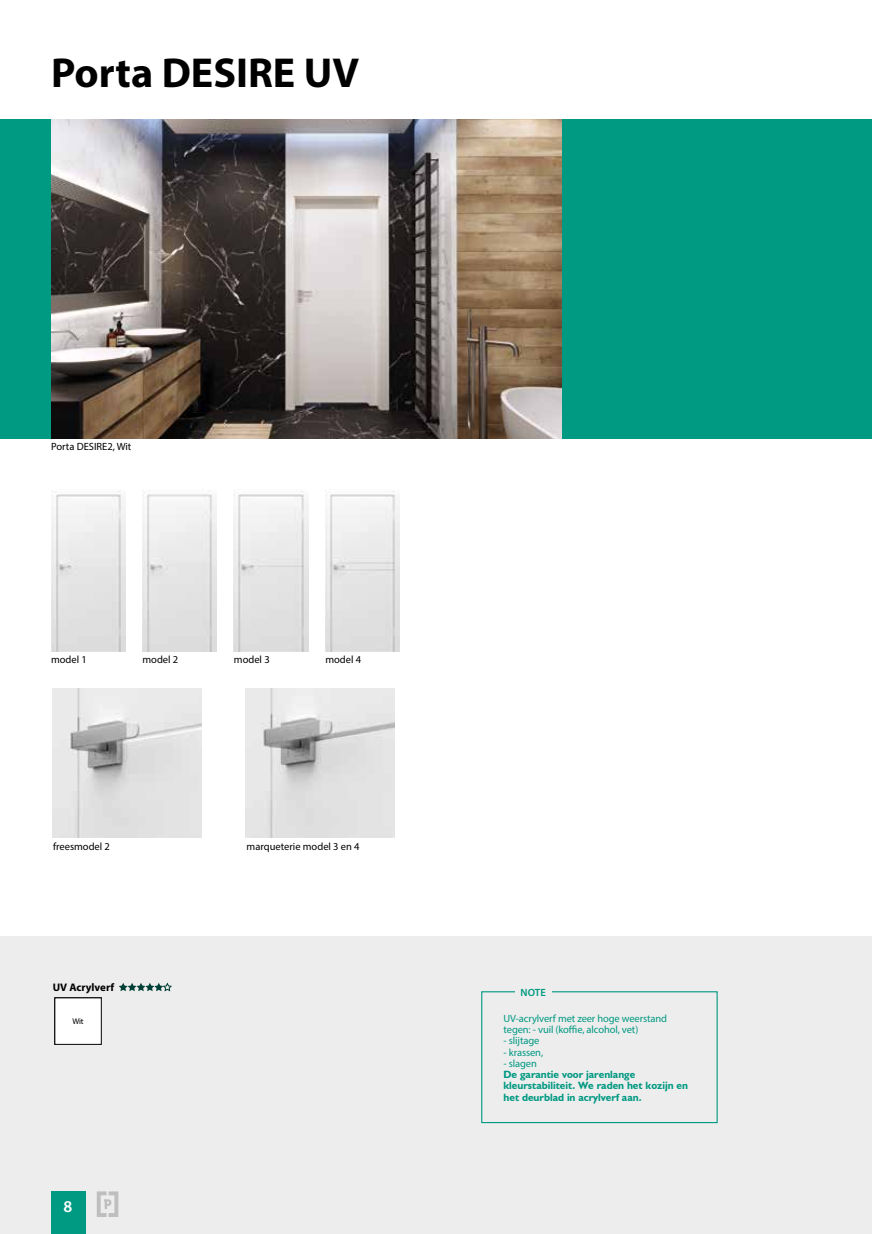
<style>
.page{position:relative;width:872px;height:1234px;background:#fff}
.page>*{position:absolute;margin:0;border:0;box-sizing:border-box;transform-origin:0 0}
.t1{font:700 42px "Myriad Pro";color:#000}
.t2{font:600 16.5px "Myriad Pro";color:#fff}
.t3{font:700 10.95px "Myriad Pro";color:#000}
.t4{font:10.5px/11.2px "Myriad Pro";letter-spacing:-.01em;color:#009982}
.t5{font:700 10.5px/11.2px "Humanist 521 BT";color:#009982}
.t6{font:10.5px "Myriad Pro";color:#000}
.t7{font:600 10.5px "Myriad Pro";color:#009982}
.t8{font:8.25px "Myriad Pro";color:#000}
</style>
<div class="page">
<div style="left:0;top:935px;width:872px;height:298px;background:#ededed"></div>
<div style="left:0;top:119px;width:872px;height:319px;background:#009982"></div>
<div style="left:51px;top:1191px;width:34px;height:42px;background:#009982"></div>
<svg style="left:97px;top:1191px;width:21px;height:25px"></svg>
<img style="left:51px;top:490px;width:74px;height:161px">
<img style="left:142px;top:489px;width:75px;height:162px">
<img style="left:234px;top:491px;width:74px;height:160px">
<img style="left:325px;top:490px;width:75px;height:161px">
<img style="left:51px;top:119px;width:510px;height:319px">
<img style="left:245px;top:688px;width:149px;height:149px">
<img style="left:53px;top:688px;width:148px;height:149px">
<svg style="left:119px;top:982px;width:53px;height:9px"></svg>
<div style="left:55px;top:997px;width:46px;height:47px;background:#fff"></div>
<div style="left:481px;top:990px;width:236px;height:132px;border:1px solid #009982"></div>
<div style="left:515px;top:987px;width:36px;height:8px;background:#ededed"></div>
<h1 class="t1" style="left:51px;top:46px;width:310px">Porta DESIRE UV</h1>
<p class="t6" style="left:51px;top:440px;width:82px">Porta DESIRE2, Wit</p>
<p class="t6" style="left:51px;top:653px;width:37px">model 1</p>
<p class="t6" style="left:142px;top:653px;width:37px">model 2</p>
<p class="t6" style="left:234px;top:653px;width:37px">model 3</p>
<p class="t6" style="left:325px;top:653px;width:37px">model 4</p>
<p class="t6" style="left:53px;top:839px;width:58px">freesmodel 2</p>
<p class="t6" style="left:247px;top:839px;width:114px">marqueterie model 3 en 4</p>
<p class="t3" style="left:53px;top:980px;width:63px">UV Acrylverf</p>
<p class="t8" style="left:72px;top:1016px;width:13px">Wit</p>
<h2 class="t2" style="left:64px;top:1195px;width:10px">8</h2>
<p class="t7" style="left:520px;top:985px;width:27px">NOTE</p>
<p class="t4" style="left:503px;top:1012px;width:165px">UV-acrylverf met zeer hoge weerstand tegen: - vuil (koffie, alcohol, vet)</p>
<p class="t4" style="left:503px;top:1034px;width:37px">- slijtage</p>
<p class="t4" style="left:503px;top:1045px;width:41px">- krassen,</p>
<p class="t4" style="left:503px;top:1057px;width:35px">- slagen</p>
<p class="t5" style="left:503px;top:1068px;width:186px">De garantie voor jarenlange kleurstabiliteit. We raden het kozijn en het deurblad in acrylverf aan.</p>
</div>
